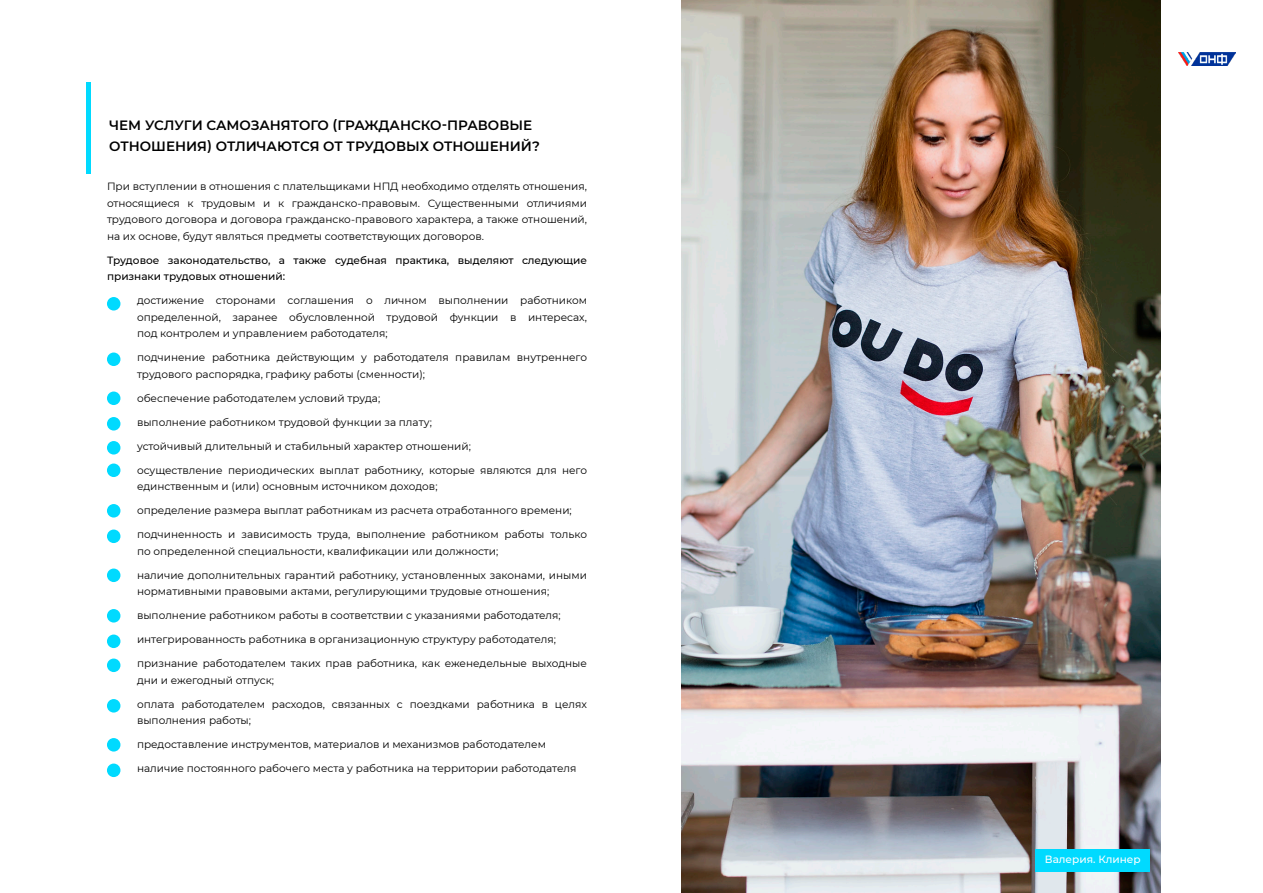
<style>
.page{position:relative;width:1263px;height:893px;background:#fff}
.page>*{position:absolute;margin:0;border:0;box-sizing:border-box;transform-origin:0 0}
.t1{font:600 13.5px/21px "Montserrat";color:#000}
.t2{font:10.5px/16.5px "Montserrat";color:#000}
.t3{font:500 10.5px/16.5px "Montserrat";color:#000}
.t4{font:500 10.5px "Montserrat";color:#fff}
</style>
<div class="page">
<hr style="left:86px;top:82px;width:4px;height:92px;background:#00daff">
<div style="left:107px;top:297px;width:13px;height:14px;background:#00daff;border-radius:50%"></div>
<div style="left:107px;top:353px;width:13px;height:13px;background:#00daff;border-radius:50%"></div>
<div style="left:107px;top:392px;width:13px;height:13px;background:#00daff;border-radius:50%"></div>
<div style="left:107px;top:417px;width:13px;height:14px;background:#00daff;border-radius:50%"></div>
<div style="left:107px;top:441px;width:13px;height:14px;background:#00daff;border-radius:50%"></div>
<div style="left:107px;top:464px;width:13px;height:13px;background:#00daff;border-radius:50%"></div>
<div style="left:107px;top:504px;width:13px;height:14px;background:#00daff;border-radius:50%"></div>
<div style="left:107px;top:530px;width:13px;height:13px;background:#00daff;border-radius:50%"></div>
<div style="left:107px;top:569px;width:13px;height:13px;background:#00daff;border-radius:50%"></div>
<div style="left:107px;top:609px;width:13px;height:14px;background:#00daff;border-radius:50%"></div>
<div style="left:107px;top:635px;width:13px;height:13px;background:#00daff;border-radius:50%"></div>
<div style="left:107px;top:659px;width:13px;height:13px;background:#00daff;border-radius:50%"></div>
<div style="left:107px;top:699px;width:13px;height:14px;background:#00daff;border-radius:50%"></div>
<div style="left:107px;top:738px;width:13px;height:14px;background:#00daff;border-radius:50%"></div>
<div style="left:107px;top:764px;width:13px;height:13px;background:#00daff;border-radius:50%"></div>
<img style="left:681px;top:0;width:479px;height:893px">
<img style="left:1178px;top:53px;width:57px;height:12px">
<div style="left:1036px;top:849px;width:114px;height:23px;background:#00daff"></div>
<p class="t1" style="left:109px;top:114px;width:432px">ЧЕМ УСЛУГИ САМОЗАНЯТОГО (ГРАЖДАНСКО-ПРАВОВЫЕ<br>ОТНОШЕНИЯ) ОТЛИЧАЮТСЯ ОТ ТРУДОВЫХ ОТНОШЕНИЙ?</p>
<p class="t2" style="left:107px;top:178px;width:481px;text-align:justify">При вступлении в отношения с плательщиками НПД необходимо отделять отношения, относящиеся к трудовым и к гражданско-правовым. Существенными отличиями трудового договора и договора гражданско-правового характера, а также отношений, на их основе, будут являться предметы соответствующих договоров.</p>
<p class="t3" style="left:107px;top:251px;width:481px">Трудовое законодательство, а также судебная практика, выделяют следующие признаки трудовых отношений:</p>
<p class="t2" style="left:137px;top:292px;width:451px;text-align:justify">достижение сторонами соглашения о личном выполнении работником определенной, заранее обусловленной трудовой функции в интересах, под контролем и управлением работодателя;</p>
<p class="t2" style="left:137px;top:349px;width:451px">подчинение работника действующим у работодателя правилам внутреннего трудового распорядка, графику работы (сменности);</p>
<p class="t2" style="left:137px;top:389px;width:245px">обеспечение работодателем условий труда;</p>
<p class="t2" style="left:137px;top:413px;width:296px">выполнение работником трудовой функции за плату;</p>
<p class="t2" style="left:137px;top:437px;width:335px">устойчивый длительный и стабильный характер отношений;</p>
<p class="t2" style="left:137px;top:461px;width:451px">осуществление периодических выплат работнику, которые являются для него единственным и (или) основным источником доходов;</p>
<p class="t2" style="left:137px;top:502px;width:436px">определение размера выплат работникам из расчета отработанного времени;</p>
<p class="t2" style="left:137px;top:526px;width:451px">подчиненность и зависимость труда, выполнение работником работы только по определенной специальности, квалификации или должности;</p>
<p class="t2" style="left:137px;top:566px;width:451px">наличие дополнительных гарантий работнику, установленных законами, иными нормативными правовыми актами, регулирующими трудовые отношения;</p>
<p class="t2" style="left:137px;top:607px;width:425px">выполнение работником работы в соответствии с указаниями работодателя;</p>
<p class="t2" style="left:137px;top:631px;width:420px">интегрированность работника в организационную структуру работодателя;</p>
<p class="t2" style="left:137px;top:655px;width:451px">признание работодателем таких прав работника, как еженедельные выходные дни и ежегодный отпуск;</p>
<p class="t2" style="left:137px;top:695px;width:451px">оплата работодателем расходов, связанных с поездками работника в целях выполнения работы;</p>
<p class="t2" style="left:137px;top:736px;width:410px">предоставление инструментов, материалов и механизмов работодателем</p>
<p class="t2" style="left:137px;top:760px;width:441px">наличие постоянного рабочего места у работника на территории работодателя</p>
<p class="t4" style="left:1045px;top:852px;width:97px">Валерия. Клинер</p>
</div>
